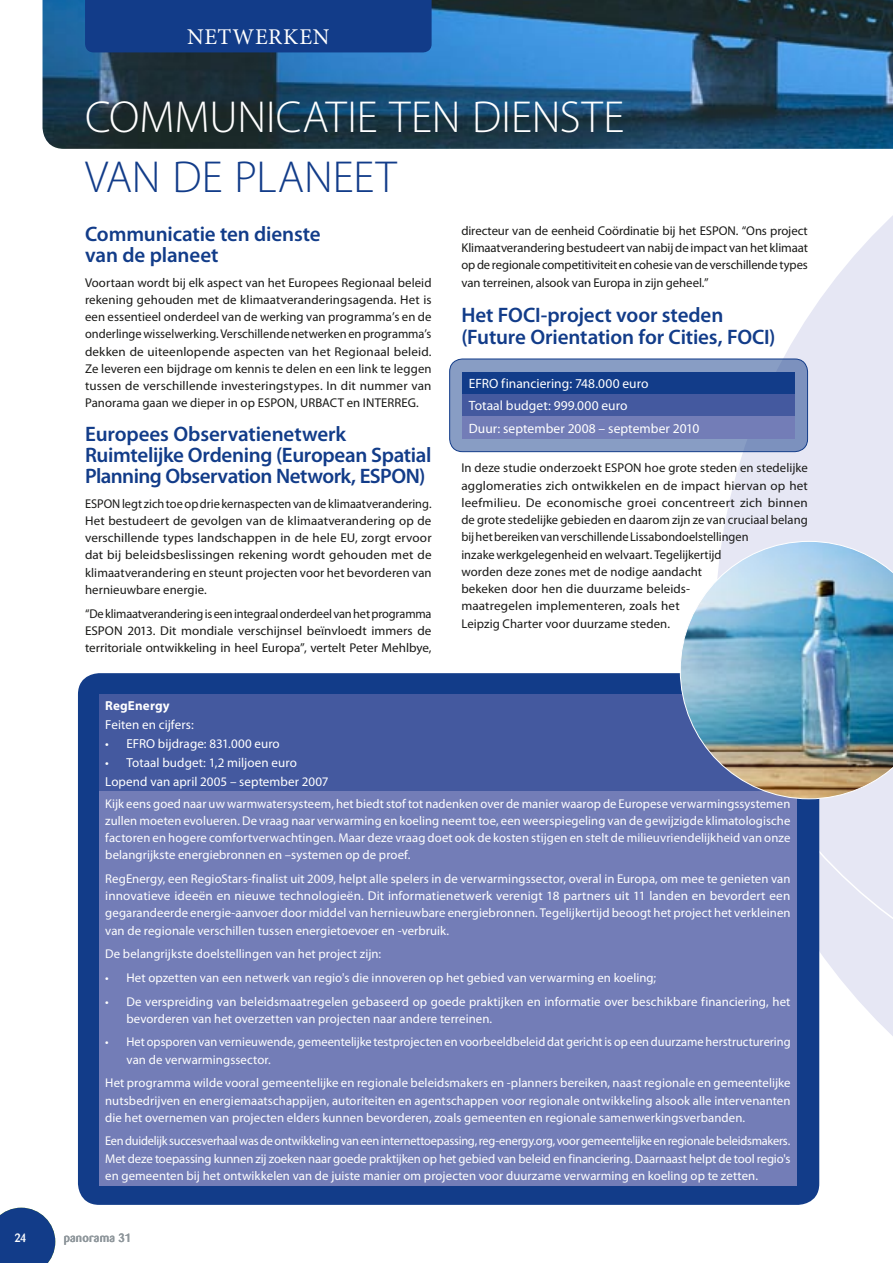
<style>
.page{position:relative;width:893px;height:1263px;background:#fff}
.page>*{position:absolute;margin:0;border:0;box-sizing:border-box;transform-origin:0 0}
.t1{font:300 45px "Myriad Pro";color:#fff}
.t2{font:300 45px "Myriad Pro";color:#123c89}
.t3{font:22.5px "Minion Pro";letter-spacing:.03em;color:#fff}
.t4{font:600 21px/21px "Myriad Pro";letter-spacing:-.01em;color:#123c89}
.t5{font:13.5px/22.2px "Myriad Pro";letter-spacing:.005em;color:#fff}
.t6{font:13.05px/18.9px "Myriad Pro";letter-spacing:.005em;color:#fff}
.t7{font:700 13.05px "Myriad Pro";letter-spacing:.015em;color:#fff}
.t8{font:12.75px/17.2px "Myriad Pro";letter-spacing:.005em;color:#fff;text-align:justify}
.t9{font:12.75px/17.2px "Myriad Pro";letter-spacing:.005em;color:#1a1a18;text-align:justify}
.t10{font:500 12px "Barmeno";letter-spacing:.02em;color:#8f979c}
.t11{font:500 12px "Barmeno";color:#fff}
</style>
<div class="page">
<svg style="left:686px;top:215px;width:207px;height:804px"></svg>
<img style="left:43px;top:0;width:850px;height:149px">
<svg style="left:0;top:1208px;width:55px;height:55px;background:#2a5094"></svg>
<div style="left:78px;top:673px;width:741px;height:532px;background:#123c89;border-radius:21px"></div>
<div style="left:85px;top:0;width:347px;height:52px;background:#123c89"></div>
<div style="left:450px;top:359px;width:357px;height:93px;background:#889dc4;border-radius:13px"></div>
<div style="left:463px;top:372px;width:332px;height:22px;background:#123c89"></div>
<div style="left:463px;top:394px;width:332px;height:22px;background:#44599f"></div>
<div style="left:463px;top:416px;width:332px;height:22px;background:#737db7"></div>
<div style="left:449px;top:359px;width:359px;height:93px;border:1px solid #123c89;border-radius:13px"></div>
<div style="left:99px;top:694px;width:697px;height:98px;background:#44599f"></div>
<div style="left:99px;top:792px;width:697px;height:394px;background:#737db7"></div>
<img style="left:680px;top:541px;width:213px;height:258px">
<h2 class="t3" style="left:187px;top:22px;width:144px">NETWERKEN</h2>
<h1 class="t1" style="left:85px;top:92px;width:541px">COMMUNICATIE TEN DIENSTE</h1>
<h1 class="t2" style="left:85px;top:152px;width:313px">VAN DE PLANEET</h1>
<h3 class="t4" style="left:85px;top:224px;width:237px">Communicatie ten dienste van de planeet</h3>
<p class="t9" style="left:85px;top:274px;width:348px">Voortaan wordt bij elk aspect van het Europees Regionaal beleid rekening gehouden met de klimaatveranderingsagenda. Het is een essentieel onderdeel van de werking van programma’s en de onderlinge wisselwerking. Verschillende netwerken en programma’s dekken de uiteenlopende aspecten van het Regionaal beleid.<br>Ze leveren een bijdrage om kennis te delen en een link te leggen tussen de verschillende investeringstypes. In dit nummer van Panorama gaan we dieper in op ESPON, URBACT en INTERREG.</p>
<h3 class="t4" style="left:85px;top:424px;width:348px">Europees Observatienetwerk<br>Ruimtelijke Ordening (European Spatial<br>Planning Observation Network, ESPON)</h3>
<p class="t9" style="left:85px;top:495px;width:348px">ESPON legt zich toe op drie kernaspecten van de klimaatverandering.<br>Het bestudeert de gevolgen van de klimaatverandering op de verschillende types landschappen in de hele EU, zorgt ervoor dat bij beleidsbeslissingen rekening wordt gehouden met de klimaatverandering en steunt projecten voor het bevorderen van hernieuwbare energie.</p>
<p class="t9" style="left:85px;top:605px;width:348px">“De klimaatverandering is een integraal onderdeel van het programma ESPON 2013. Dit mondiale verschijnsel beïnvloedt immers de territoriale ontwikkeling in heel Europa”, vertelt Peter Mehlbye,</p>
<p class="t9" style="left:461px;top:222px;width:348px">directeur van de eenheid Coördinatie bij het ESPON. “Ons project Klimaatverandering bestudeert van nabij de impact van het klimaat op de regionale competitiviteit en cohesie van de verschillende types van terreinen, alsook van Europa in zijn geheel.”</p>
<h3 class="t4" style="left:461px;top:304px;width:316px;line-height:22.5px">Het FOCI -project voor steden (Future Orientation for Cities, FOCI)</h3>
<p class="t5" style="left:469px;top:373px;width:232px">EFRO financiering: 748.000 euro<br>Totaal budget: 999.000 euro<br>Duur: september 2008 – september 2010</p>
<p class="t9" style="left:461px;top:460px;width:348px;text-align:left">In deze studie onderzoekt ESPON hoe grote steden en stedelijke agglomeraties zich ontwikkelen en de impact hiervan op het leefmilieu. De economische groei concentreert zich binnen de grote stedelijke gebieden en daarom zijn ze van cruciaal belang bij het bereiken van verschillende Lissabondoelstellingen<br>inzake werkgelegenheid en welvaart. Tegelijkertijd<br>worden deze zones met de nodige aandacht<br>bekeken door hen die duurzame beleids-<br>maatregelen implementeren, zoals het<br>Leipzig Charter voor duurzame steden.</p>
<p class="t7" style="left:105px;top:698px;width:66px">RegEnergy</p>
<p class="t6" style="left:105px;top:715px;width:90px">Feiten en cijfers:</p>
<p class="t6" style="left:105px;top:734px;width:176px">• EFRO bijdrage: 831.000 euro</p>
<p class="t6" style="left:105px;top:753px;width:225px">• Totaal budget: 1,2 miljoen euro<br>Lopend van april 2005 – september 2007</p>
<p class="t8" style="left:105px;top:795px;width:687px">Kijk eens goed naar uw warmwatersysteem, het biedt stof tot nadenken over de manier waarop de Europese verwarmingssystemen zullen moeten evolueren. De vraag naar verwarming en koeling neemt toe, een weerspiegeling van de gewijzigde klimatologische factoren en hogere comfortverwachtingen. Maar deze vraag doet ook de kosten stijgen en stelt de milieuvriendelijkheid van onze belangrijkste energiebronnen en –systemen op de proef.</p>
<p class="t8" style="left:105px;top:870px;width:687px">RegEnergy, een RegioStars-finalist uit 2009, helpt alle spelers in de verwarmingssector, overal in Europa, om mee te genieten van innovatieve ideeën en nieuwe technologieën. Dit informatienetwerk verenigt 18 partners uit 11 landen en bevordert een gegarandeerde energie-aanvoer door middel van hernieuwbare energiebronnen. Tegelijkertijd beoogt het project het verkleinen van de regionale verschillen tussen energietoevoer en -verbruik.</p>
<p class="t8" style="left:105px;top:946px;width:277px">De belangrijkste doelstellingen van het project zijn:</p>
<p class="t8" style="left:105px;top:969px;width:553px">• Het opzetten van een netwerk van regio's die innoveren op het gebied van verwarming en koeling;</p>
<p class="t8" style="left:126px;top:993px;width:665px;text-indent:-21px">• De verspreiding van beleidsmaatregelen gebaseerd op goede praktijken en informatie over beschikbare financiering, het bevorderen van het overzetten van projecten naar andere terreinen.</p>
<p class="t8" style="left:126px;top:1034px;width:666px;text-indent:-21px">• Het opsporen van vernieuwende, gemeentelijke testprojecten en voorbeeldbeleid dat gerichtis op een duurzame herstructurering van de verwarmingssector.</p>
<p class="t8" style="left:105px;top:1075px;width:687px">Het programma wilde vooral gemeentelijke en regionale beleidsmakers en -planners bereiken, naast regionale en gemeentelijke nutsbedrijven en energiemaatschappijen, autoriteiten en agentschappen voor regionale ontwikkeling alsook alle intervenanten die het overnemen van projecten elders kunnen bevorderen, zoals gemeenten en regionale samenwerkingsverbanden.</p>
<p class="t8" style="left:105px;top:1133px;width:687px">Een duidelijk succesverhaal was de ontwikkeling van een internettoepassing, reg-energy.org, voor gemeentelijke en regionale beleidsmakers.<br>Met deze toepassing kunnen zij zoeken naar goede praktijken op het gebied van beleid en financiering. Daarnaast helpt de tool regio's en gemeenten bij het ontwikkelen van de juiste manier om projecten voor duurzame verwarming en koeling op te zetten.</p>
<p class="t11" style="left:14px;top:1231px;width:14px">24</p>
<p class="t10" style="left:64px;top:1230px;width:69px">panorama 31</p>
</div>
